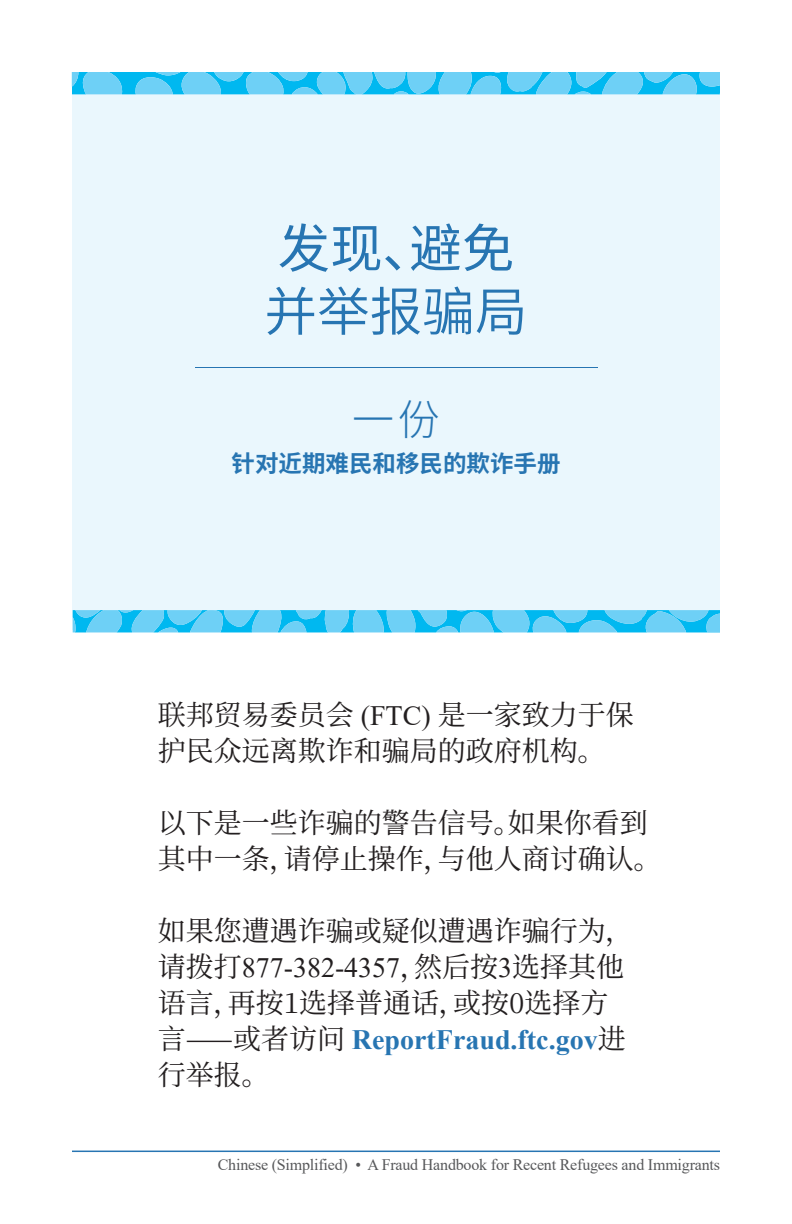
<style>
.page{position:relative;width:792px;height:1224px;background:#fff}
.page>*{position:absolute;margin:0;border:0;box-sizing:border-box;transform-origin:0 0}
.t1{font:52.6px "Source Han Sans CN";color:#2775b2}
.t2{font:52.6px "Source Han Sans CN";color:#2775b2}
.t3{font:300 42px "Source Han Sans CN";color:#2775b2}
.t4{font:28px/36px "Source Han Serif SC";color:#231f20}
.t5{font:700 23.6px "Source Han Sans CN";color:#2775b2}
.t6{font:16px "Times New Roman";letter-spacing:-.01em;color:#57585a}
.s1{font-family:"Times New Roman"}
.s2{font-family:"Times New Roman";font-weight:700;color:#2775b2}
</style>
<div class="page">
<div style="left:72px;top:87px;width:648px;height:543px;background:#eaf7fd"></div>
<svg style="left:73px;top:610px;width:647px;height:22px"></svg>
<svg style="left:72px;top:72px;width:648px;height:23px"></svg>
<hr style="left:195px;top:367px;width:403px;height:1px;background:#2775b2">
<hr style="left:72px;top:1151px;width:648px;height:1px;background:#2775b2">
<p class="t1" style="left:278px;top:219px;width:238px">发现、避免</p>
<p class="t2" style="left:264px;top:282px;width:265px">并举报骗局</p>
<p class="t3" style="left:352px;top:396px;width:89px">一份</p>
<p class="t5" style="left:232px;top:450px;width:330px">针对近期难民和移民的欺诈手册</p>
<p class="t4" style="left:158px;top:697px;width:477px">联邦贸易委员会 <span class="s1">(FTC)</span> 是一家致力于保护民众远离欺诈和骗局的政府机构。</p>
<p class="t4" style="left:158px;top:805px;width:505px">以下是一些诈骗的警告信号。如果你看到其中一条，请停止操作，与他人商讨确认。</p>
<p class="t4" style="left:158px;top:913px;width:477px">如果您遭遇诈骗或疑似遭遇诈骗行为，请拨打<span class="s1">877-382-4357</span>，然后按<span class="s1">3</span>选择其他语言，再按1选择普通话，或按0选择方言——或者访问 <span class="s2">ReportFraud.ftc.gov</span>进行举报。</p>
<p class="t6" style="left:218px;top:1153px;width:504px">Chinese (Simplified) • A Fraud Handbook for Recent Refugees and Immigrants</p>
</div>
